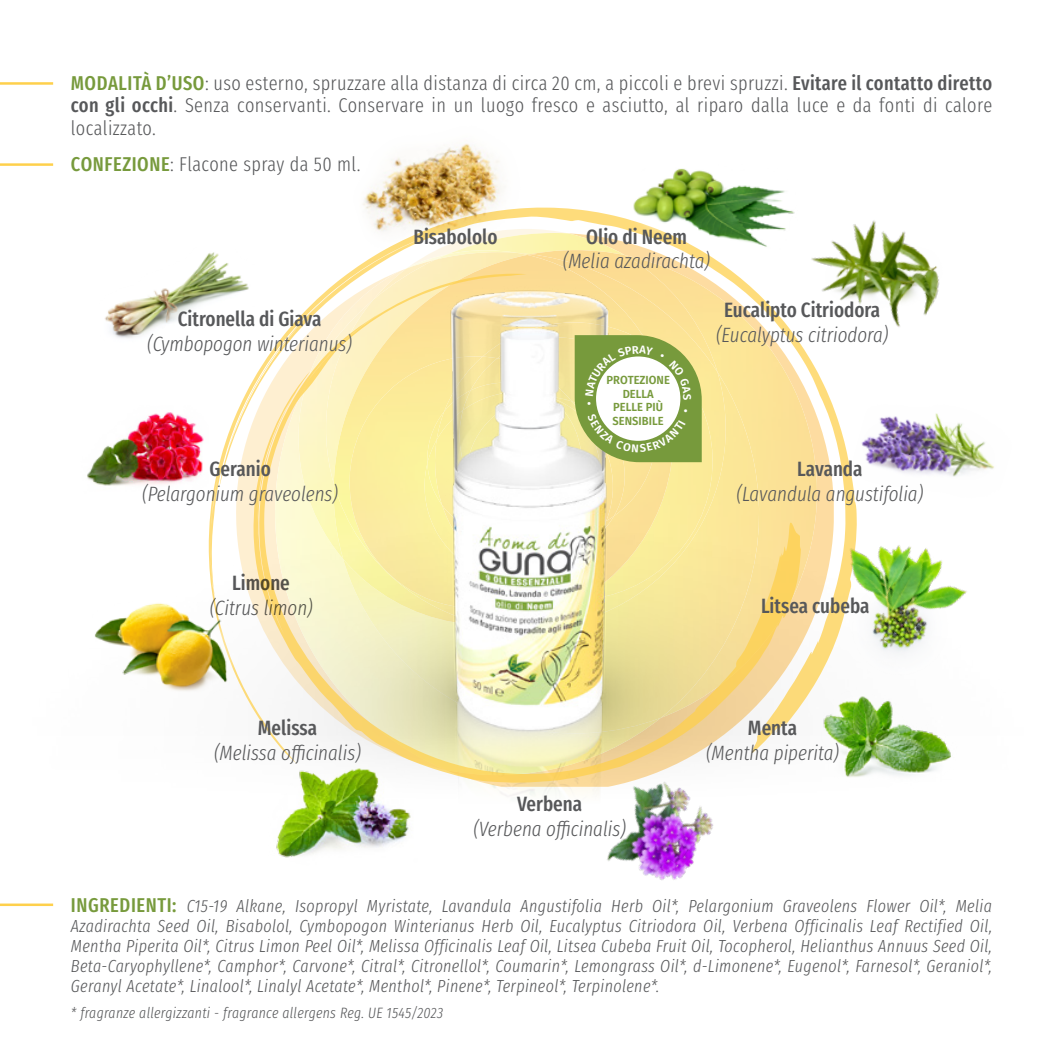
<style>
.page{position:relative;width:1063px;height:1063px;background:#fff}
.page>*{position:absolute;margin:0;border:0;box-sizing:border-box;transform-origin:0 0}
.t1{font:italic 300 20.75px "Fira Sans Compressed";color:#57585a}
.t2{font:500 20.75px "Fira Sans Compressed";color:#57585a}
.t3{font:300 20px/22.5px "Fira Sans Compressed";letter-spacing:.02em;color:#57585a;text-align:justify}
.t4{font:italic 300 17.5px/20px "Fira Sans Compressed";letter-spacing:.02em;color:#57585a;text-align:justify}
.t5{font:italic 300 15px "Fira Sans Compressed";letter-spacing:.02em;color:#57585a}
.t6{font:600 11.75px/13.5px "Fira Sans";color:#779a3c;text-align:center;scale:.95 1}
.s1{font-weight:500;color:#779a3c}
.s2{font-weight:500}
.s3{font-weight:500;font-style:normal;font-size:20px;color:#779a3c}
</style>
<div class="page">
<svg style="left:209px;top:208px;width:635px;height:501px"></svg>
<svg style="left:253px;top:274px;width:548px;height:509px"></svg>
<img style="left:337px;top:143px;width:215px;height:123px">
<img style="left:105px;top:247px;width:150px;height:99px">
<img style="left:94px;top:599px;width:141px;height:96px">
<img style="left:87px;top:412px;width:117px;height:74px">
<img style="left:632px;top:168px;width:157px;height:83px">
<img style="left:867px;top:413px;width:102px;height:25px">
<hr style="left:0;top:82px;width:53px;height:3px;background:#fed04c">
<hr style="left:0;top:163px;width:53px;height:3px;background:#fed04c">
<hr style="left:0;top:904px;width:53px;height:2px;background:#fed04c">
<img style="left:789px;top:208px;width:151px;height:134px">
<img style="left:763px;top:438px;width:231px;height:271px">
<img style="left:814px;top:684px;width:149px;height:93px">
<img style="left:269px;top:762px;width:149px;height:96px">
<img style="left:512px;top:681px;width:290px;height:200px">
<svg style="left:575px;top:335px;width:127px;height:127px"></svg>
<p class="t3" style="left:71px;top:71px;width:923px"><span class="s1">MODALITÀ D’USO</span>: uso esterno, spruzzare alla distanza di circa 20 cm, a piccoli e brevi spruzzi. <span class="s2">Evitare il contatto diretto con gli occhi</span>. Senza conservanti. Conservare in un luogo fresco e asciutto, al riparo dalla luce e da fonti di calore localizzato.</p>
<p class="t3" style="left:71px;top:153px;width:291px"><span class="s1">CONFEZIONE</span>: Flacone spray da 50 ml.</p>
<p class="t2" style="left:178px;top:302px;width:145px">Citronella di Giava</p>
<p class="t1" style="left:147px;top:329px;width:206px">(Cymbopogon winterianus)</p>
<p class="t2" style="left:209px;top:452px;width:63px">Geranio</p>
<p class="t1" style="left:142px;top:479px;width:197px">(Pelargonium graveolens)</p>
<p class="t2" style="left:232px;top:567px;width:59px">Limone</p>
<p class="t1" style="left:209px;top:593px;width:105px">(Citrus limon)</p>
<p class="t2" style="left:258px;top:711px;width:61px">Melissa</p>
<p class="t1" style="left:214px;top:738px;width:148px">(Melissa officinalis)</p>
<p class="t2" style="left:413px;top:220px;width:86px">Bisabololo</p>
<p class="t2" style="left:586px;top:220px;width:102px">Olio di Neem</p>
<p class="t1" style="left:563px;top:247px;width:149px">(Melia azadirachta)</p>
<p class="t6" style="left:607px;top:373px;width:68px">PROTEZIONE<br>DELLA<br>PELLE PIÙ<br>SENSIBILE</p>
<p class="t2" style="left:724px;top:293px;width:158px">Eucalipto Citriodora</p>
<p class="t1" style="left:716px;top:320px;width:174px">(Eucalyptus citriodora)</p>
<p class="t2" style="left:797px;top:452px;width:67px">Lavanda</p>
<p class="t1" style="left:737px;top:479px;width:188px">(Lavandula angustifolia)</p>
<p class="t2" style="left:761px;top:590px;width:110px">Litsea cubeba</p>
<p class="t2" style="left:748px;top:711px;width:51px">Menta</p>
<p class="t1" style="left:706px;top:738px;width:134px">(Mentha piperita)</p>
<p class="t2" style="left:517px;top:787px;width:67px">Verbena</p>
<p class="t1" style="left:473px;top:814px;width:154px">(Verbena officinalis)</p>
<p class="t4" style="left:71px;top:895px;width:923px"><span class="s3">INGREDIENTI:</span> C15-19 Alkane, Isopropyl Myristate, Lavandula Angustifolia Herb Oil*, Pelargonium Graveolens Flower Oil*, Melia Azadirachta Seed Oil, Bisabolol, Cymbopogon Winterianus Herb Oil, Eucalyptus Citriodora Oil, Verbena Officinalis Leaf Rectified Oil, Mentha Piperita Oil*, Citrus Limon Peel Oil*, Melissa Officinalis Leaf Oil, Litsea Cubeba Fruit Oil, Tocopherol, Helianthus Annuus Seed Oil, Beta-Caryophyllene*, Camphor*, Carvone*, Citral*, Citronellol*, Coumarin*, Lemongrass Oil*, d-Limonene*, Eugenol*, Farnesol*, Geraniol*, Geranyl Acetate*, Linalool*, Linalyl Acetate*, Menthol*, Pinene*, Terpineol*, Terpinolene*.</p>
<p class="t5" style="left:71px;top:1002px;width:374px">* fragranze allergizzanti - fragrance allergens Reg. UE 1545/2023</p>
</div>
